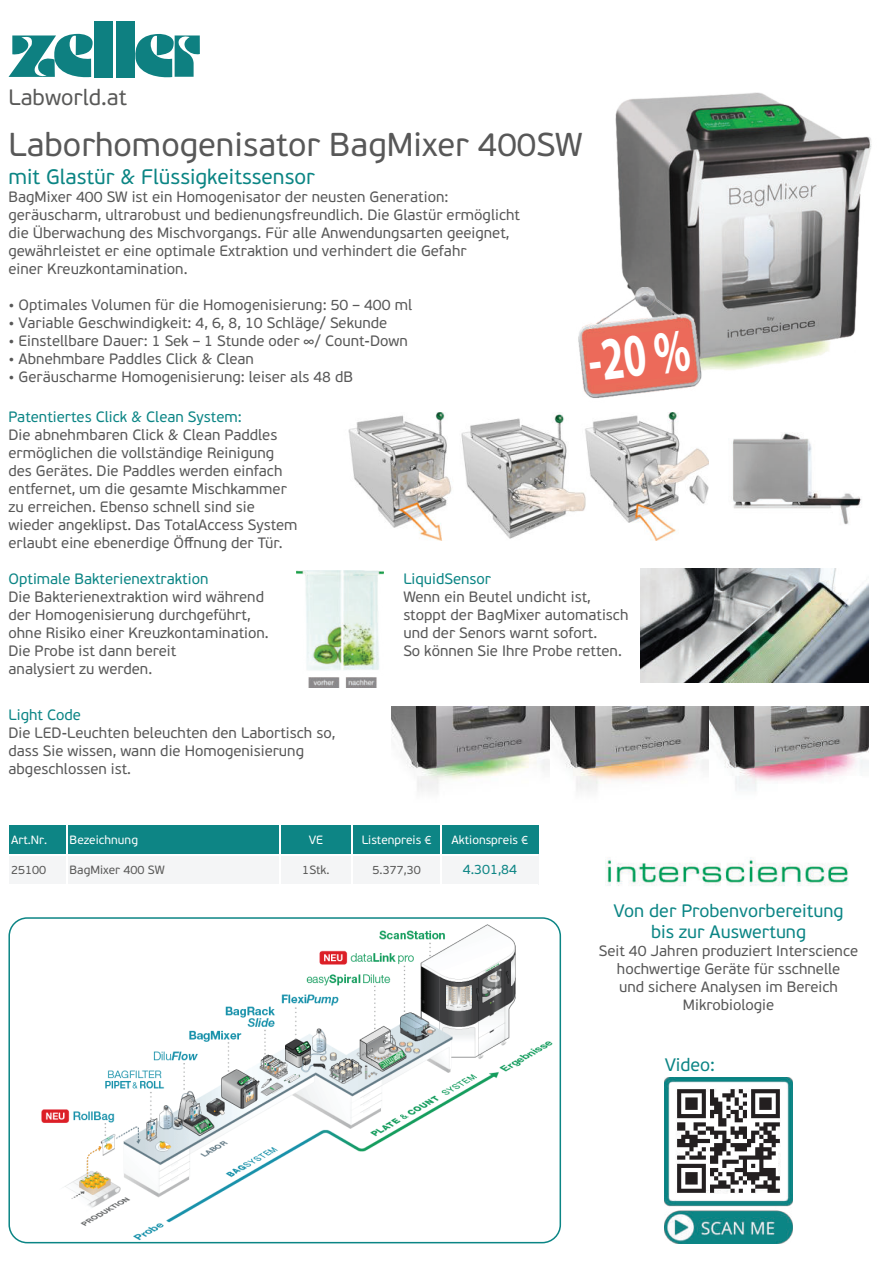
<style>
.page{position:relative;width:893px;height:1263px;background:#fff}
.page>*{position:absolute;margin:0;border:0;box-sizing:border-box;transform-origin:0 0}
.t1{font:700 61.05px "Myriad Pro";color:#fff;scale:.67 1}
.t2{font:33px "PF Beau Sans Pro";color:#585858}
.t3{font:22.2px "PF Beau Sans Pro";color:#595958}
.t4{font:21px "PF Beau Sans Pro";color:#0b8584}
.t5{font:18px/21.6px "PF Beau Sans Pro";color:#0b8585;text-align:center}
.t6{font:15px/18px "PF Beau Sans Pro";color:#585858}
.t7{font:15px "PF Beau Sans Pro";color:#0b8585}
.t8{font:13.5px "PF Beau Sans Pro";color:#0d8585}
.t9{font:12px "PF Beau Sans Pro";color:#fff}
.t10{font:12px "PF Beau Sans Pro";color:#595958}
</style>
<div class="page">
<img style="left:615px;top:93px;width:257px;height:277px">
<div style="left:116px;top:21px;width:18px;height:56px;background:#0e8081"></div>
<div style="left:94px;top:21px;width:19px;height:56px;background:#0e8081"></div>
<svg style="left:135px;top:34px;width:65px;height:44px"></svg>
<svg style="left:9px;top:34px;width:84px;height:44px"></svg>
<img style="left:348px;top:412px;width:360px;height:128px">
<img style="left:732px;top:432px;width:130px;height:93px">
<img style="left:296px;top:571px;width:87px;height:116px">
<img style="left:640px;top:568px;width:229px;height:115px">
<img style="left:391px;top:707px;width:478px;height:85px">
<img style="left:578px;top:287px;width:126px;height:111px">
<div style="left:586px;top:327px;width:108px;height:58px;background:#ec6a5a"></div>
<img style="left:10px;top:919px;width:550px;height:324px">
<img style="left:665px;top:1078px;width:127px;height:165px">
<img style="left:673px;top:1086px;width:111px;height:110px">
<img style="left:606px;top:857px;width:242px;height:29px">
<div style="left:9px;top:825px;width:529px;height:30px;background:#0d8585"></div>
<div style="left:9px;top:855px;width:529px;height:30px;background:#f4f5f6"></div>
<hr style="left:66px;top:824px;width:2px;height:61px;background:#fff">
<hr style="left:279px;top:824px;width:2px;height:61px;background:#fff">
<hr style="left:351px;top:824px;width:1px;height:61px;background:#fff">
<hr style="left:441px;top:824px;width:1px;height:61px;background:#fff">
<hr style="left:9px;top:854px;width:529px;height:1px;background:#fff">
<hr style="left:9px;top:884px;width:529px;height:1px;background:#fff">
<h3 class="t3" style="left:9px;top:86px;width:120px">Labworld.at</h3>
<h2 class="t2" style="left:9px;top:127px;width:576px">Laborhomogenisator BagMixer 400SW</h2>
<h3 class="t4" style="left:9px;top:166px;width:308px">mit Glastür &amp; Flüssigkeitssensor</h3>
<p class="t6" style="left:9px;top:189px;width:513px">BagMixer 400 SW ist ein Homogenisator der neusten Generation: geräuscharm, ultrarobust und bedienungsfreundlich. Die Glastür ermöglicht die Überwachung des Mischvorgangs. Für alle Anwendungsarten geeignet, gewährleistet er eine optimale Extraktion und verhindert die Gefahr<br>einer Kreuzkontamination.</p>
<p class="t6" style="left:9px;top:297px;width:405px">• Optimales Volumen für die Homogenisierung: 50 – 400 ml</p>
<p class="t6" style="left:9px;top:315px;width:380px">• Variable Geschwindigkeit: 4, 6, 8, 10 Schläge/ Sekunde</p>
<p class="t6" style="left:9px;top:333px;width:401px">• Einstellbare Dauer: 1 Sek – 1 Stunde oder ∞/ Count-Down</p>
<p class="t6" style="left:9px;top:351px;width:247px">• Abnehmbare Paddles Click &amp; Clean</p>
<p class="t6" style="left:9px;top:369px;width:346px">• Geräuscharme Homogenisierung: leiser als 48 dB</p>
<h1 class="t1" style="left:584px;top:325px;width:154px;rotate:-7deg">-20 %</h1>
<p class="t7" style="left:9px;top:409px;width:235px">Patentiertes Click &amp; Clean System:</p>
<p class="t6" style="left:9px;top:427px;width:291px">Die abnehmbaren Click &amp; Clean Paddles ermöglichen die vollständige Reinigung des Gerätes. Die Paddles werden einfach entfernet, um die gesamte Mischkammer zu erreichen. Ebenso schnell sind sie wieder angeklipst. Das TotalAccess System erlaubt eine ebenerdige Öffnung der Tür.</p>
<p class="t7" style="left:9px;top:571px;width:201px">Optimale Bakterienextraktion</p>
<p class="t6" style="left:9px;top:588px;width:262px">Die Bakterienextraktion wird während der Homogenisierung durchgeführt, ohne Risiko einer Kreuzkontamination.<br>Die Probe ist dann bereit<br>analysiert zu werden.</p>
<p class="t7" style="left:9px;top:707px;width:74px">Light Code</p>
<p class="t6" style="left:9px;top:724px;width:328px">Die LED-Leuchten beleuchten den Labortisch so, dass Sie wissen, wann die Homogenisierung abgeschlossen ist.</p>
<p class="t7" style="left:403px;top:571px;width:89px">LiquidSensor</p>
<p class="t6" style="left:403px;top:588px;width:227px">Wenn ein Beutel undicht ist, stoppt der BagMixer automatisch und der Senors warnt sofort.<br>So können Sie Ihre Probe retten.</p>
<p class="t9" style="left:11px;top:833px;width:38px">A N. tr .r</p>
<p class="t9" style="left:70px;top:833px;width:70px">B gnunhc i eze</p>
<p class="t9" style="left:309px;top:833px;width:16px">VE</p>
<p class="t9" style="left:362px;top:833px;width:71px">€sierpnetsiL</p>
<p class="t9" style="left:451px;top:833px;width:78px">A €s i erpsnoi tk</p>
<p class="t10" style="left:11px;top:863px;width:37px">00152</p>
<p class="t8" style="left:463px;top:863px;width:56px">4.301,84</p>
<p class="t10" style="left:302px;top:863px;width:29px">.ktS1</p>
<p class="t10" style="left:70px;top:863px;width:97px">B Mga WS004r e x i</p>
<p class="t10" style="left:373px;top:863px;width:50px">03,773.5</p>
<p class="t5" style="left:613px;top:900px;width:232px">Von der Probenvorbereitung bis zur Auswertung</p>
<p class="t6" style="left:599px;top:942px;width:261px;text-align:center">Seit 40 Jahren produziert Interscience hochwertige Geräte für sschnelle<br>und sichere Analysen im Bereich<br>Mikrobiologie</p>
<p class="t5" style="left:665px;top:1054px;width:52px">Video:</p>
</div>
